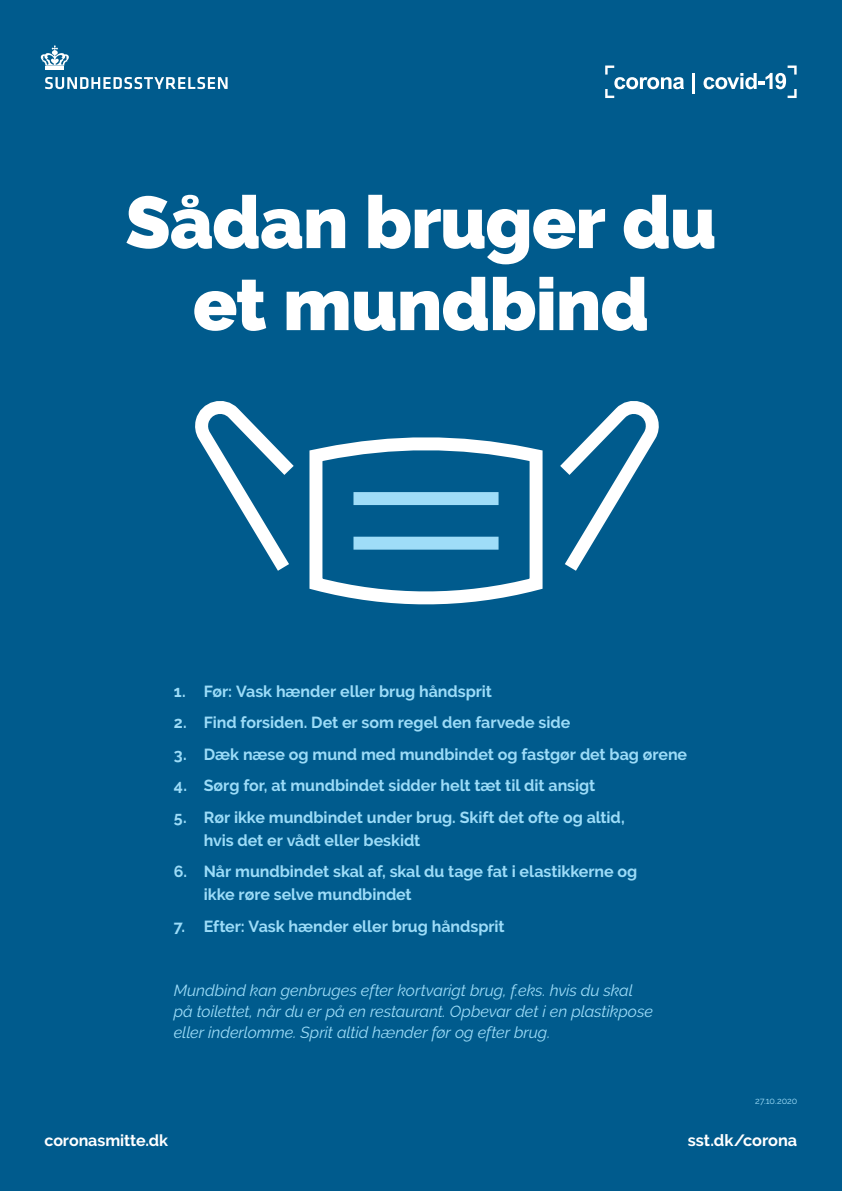
<style>
.page{position:relative;width:842px;height:1191px;background:#005b8d}
.page>*{position:absolute;margin:0;border:0;box-sizing:border-box;transform-origin:0 0}
.t1{font:900 73px/82px "Raleway";letter-spacing:-.01em;color:#fff;text-align:center}
.t2{font:700 16.3px "Raleway";letter-spacing:-.005em;color:#fff}
.t3{font:700 16px/23px "Raleway";letter-spacing:-.005em;color:#9cdcf8}
.t4{font:italic 16px/21px "Raleway";letter-spacing:-.005em;color:#9cdcf8}
.t5{font:700 16px "Raleway";letter-spacing:-.005em;color:#fff}
.t6{font:9px "Raleway";letter-spacing:-.005em;color:#9cdcf8}
</style>
<div class="page">
<hr style="left:45px;top:66px;width:19px;height:4px;background:#fff">
<svg style="left:41px;top:45px;width:28px;height:21px"></svg>
<svg style="left:45px;top:77px;width:183px;height:12px"></svg>
<svg style="left:605px;top:66px;width:79px;height:32px"></svg>
<hr style="left:692px;top:73px;width:3px;height:21px;background:#fff">
<svg style="left:703px;top:66px;width:94px;height:32px"></svg>
<svg style="left:309px;top:437px;width:234px;height:165px"></svg>
<svg style="left:195px;top:401px;width:99px;height:170px"></svg>
<svg style="left:560px;top:401px;width:99px;height:170px"></svg>
<div style="left:353px;top:492px;width:145px;height:13px;background:#9fddf8"></div>
<div style="left:353px;top:536px;width:145px;height:13px;background:#9fddf8"></div>
<p class="t1" style="left:125px;top:182px;width:592px">Sådan bruger du et mundbind</p>
<p class="t3" style="left:174px;top:679px;width:320px">1. Før: Vask hænder eller brug håndsprit</p>
<p class="t3" style="left:174px;top:711px;width:398px">2. Find forsiden. Det er som regel den farvede side</p>
<p class="t3" style="left:174px;top:742px;width:515px">3. Dæk næse og mund med mundbindet og fastgør det bag ørene</p>
<p class="t3" style="left:174px;top:774px;width:423px">4. Sørg for, at mundbindet sidder helt tæt til dit ansigt</p>
<p class="t3" style="left:204px;top:805px;width:422px;text-indent:-30px">5. Rør ikke mundbindet under brug. Skift det ofte og altid, hvis det er vådt eller beskidt</p>
<p class="t3" style="left:204px;top:860px;width:435px;text-indent:-30px">6. Når mundbindet skal af, skal du tage fat i elastikkerne og ikke røre selve mundbindet</p>
<p class="t3" style="left:174px;top:914px;width:332px">7. Efter: Vask hænder eller brug håndsprit</p>
<p class="t4" style="left:174px;top:979px;width:481px">Mundbind kan genbruges efter kortvarigt brug, f.eks. hvis du skal på toilettet, når du er på en restaurant. Opbevar det i en plastikpose eller inderlomme. Sprit altid hænder før og efter brug.</p>
<p class="t6" style="left:755px;top:1096px;width:44px">27.10.2020</p>
<p class="t5" style="left:44px;top:1130px;width:125px">coronasmitte.dk</p>
<p class="t2" style="left:688px;top:1130px;width:111px">sst.dk/corona</p>
</div>
